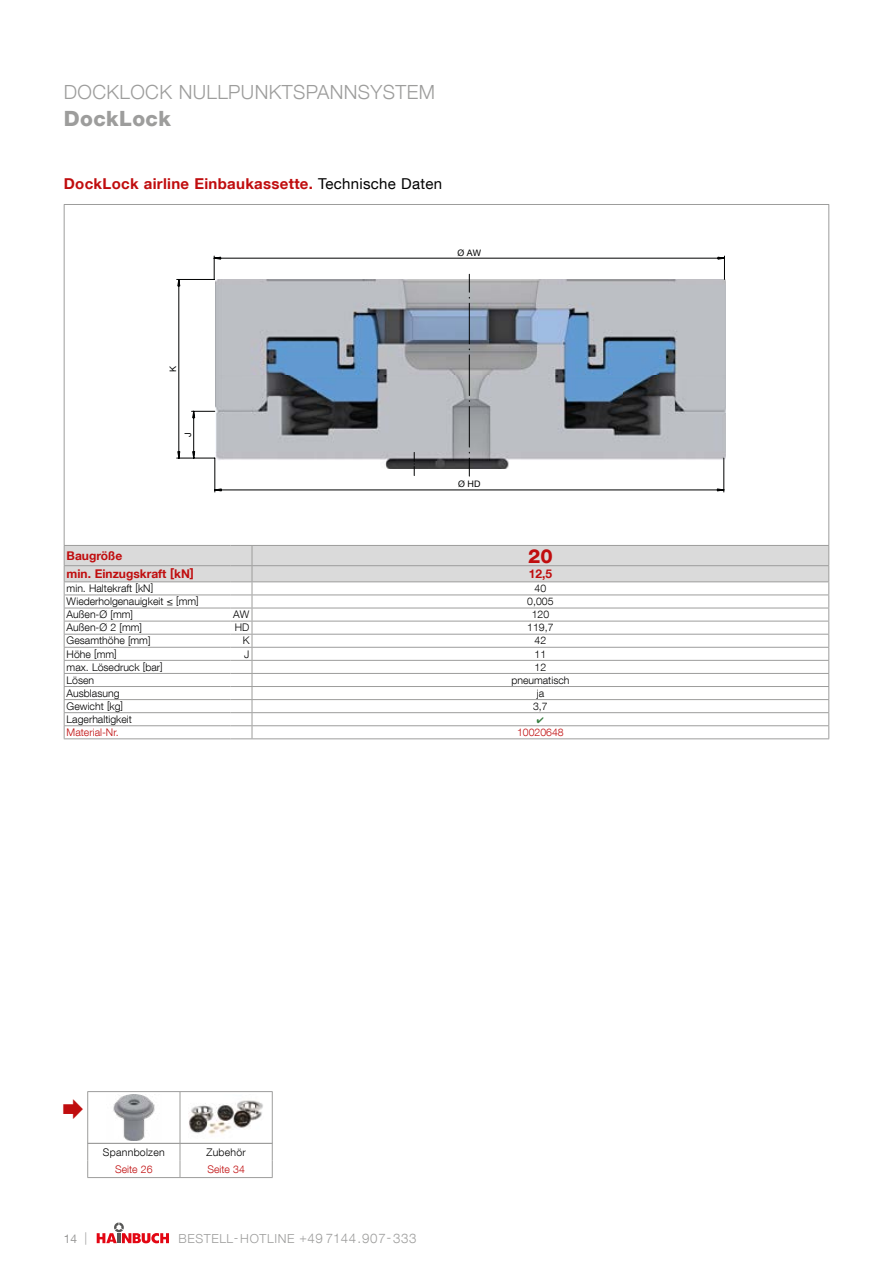
<style>
.page{position:relative;width:893px;height:1263px;background:#fff}
.page>*{position:absolute;margin:0;border:0;box-sizing:border-box;transform-origin:0 0}
.Kopf_Kapitel_Ebene_2{font:800 21px "Helvetica Neue LT Com";letter-spacing:.02em;color:#9d9d9c}
.Kopf_Kapitel_Ebene_2-2{font:300 19.5px "Helvetica Neue LT Com";letter-spacing:.02em;color:#9d9d9c}
._45light-7pt-schwarz{font:800 19.5px "Helvetica Neue LT Com";color:#c00d0e}
._75bold-10pt-rot-li{font:700 15px "Helvetica Neue LT Com";letter-spacing:.02em;color:#c00d0e}
.t1{font:300 12.45px "Helvetica Neue LT Com";letter-spacing:.05em;color:#9d9d9c}
._45light-7pt-schwarz-2{font:700 12px "Helvetica Neue LT Com";color:#c00d0e}
.t2{font:12px "Helvetica Neue LT Com";color:#9d9d9c}
._45light-7pt-schwarz-3{font:300 10.5px "Helvetica Neue LT Com";color:#000}
._45light-7pt-rot-mit{font:300 10.5px "Helvetica Neue LT Com";color:#c00d0e}
._45light-7pt-schwarz-4{font:300 10.5px "Helvetica Neue LT Com";letter-spacing:.025em;color:#000}
._45light-7pt-rot-li{font:300 10.5px "Helvetica Neue LT Com";color:#c00d0e}
.Image{font:9px "Helvetica Neue LT Com";color:#010202}
.s1{font-weight:400;color:#000}
.s2{font-weight:300;font-size:12.45px}
.s3{font-size:13.2px}
</style>
<div class="page">
<svg style="left:97px;top:1222px;width:72px;height:21px"></svg>
<hr style="left:64px;top:205px;width:1px;height:340px;background:#9d9d9c">
<hr style="left:828px;top:205px;width:1px;height:340px;background:#9d9d9c">
<hr style="left:64px;top:204px;width:765px;height:1px;background:#9d9d9c">
<svg style="left:176px;top:255px;width:549px;height:238px"></svg>
<svg style="left:214px;top:257px;width:510px;height:2px"></svg>
<svg style="left:215px;top:489px;width:509px;height:2px"></svg>
<svg style="left:178px;top:279px;width:17px;height:179px"></svg>
<svg style="left:469px;top:274px;width:1px;height:202px"></svg>
<svg style="left:414px;top:452px;width:1px;height:24px"></svg>
<hr style="left:87px;top:1092px;width:1px;height:51px;background:#9d9d9c">
<hr style="left:180px;top:1092px;width:1px;height:51px;background:#9d9d9c">
<hr style="left:272px;top:1092px;width:1px;height:51px;background:#9d9d9c">
<hr style="left:87px;top:1091px;width:93px;height:1px;background:#9d9d9c">
<hr style="left:180px;top:1091px;width:93px;height:1px;background:#9d9d9c">
<img style="left:113px;top:1094px;width:42px;height:47px">
<img style="left:188px;top:1100px;width:75px;height:35px">
<svg style="left:87px;top:1144px;width:1px;height:33px"></svg>
<svg style="left:180px;top:1144px;width:1px;height:33px"></svg>
<svg style="left:272px;top:1144px;width:1px;height:33px"></svg>
<hr style="left:87px;top:1143px;width:93px;height:1px;background:#9d9d9c">
<hr style="left:180px;top:1143px;width:93px;height:1px;background:#9d9d9c">
<hr style="left:87px;top:1177px;width:93px;height:1px;background:#9d9d9c">
<hr style="left:180px;top:1177px;width:93px;height:1px;background:#9d9d9c">
<svg style="left:64px;top:545px;width:765px;height:194px"></svg>
<p class="Kopf_Kapitel_Ebene_2-2" style="left:64px;top:80px;width:373px">DOCKLOCK NULLPUNKTSPANNSYSTEM</p>
<p class="Kopf_Kapitel_Ebene_2" style="left:64px;top:106px;width:109px">DockLock</p>
<p class="_75bold-10pt-rot-li" style="left:64px;top:174px;width:380px">DockLock airline Einbaukassette. <span class="s1">Technische Daten</span></p>
<p class="Image" style="left:458px;top:247px;width:25px">Ø AW</p>
<p class="Image" style="left:167px;top:372px;width:8px;rotate:-90deg">K</p>
<p class="Image" style="left:182px;top:437px;width:6px;rotate:-90deg">J</p>
<p class="Image" style="left:458px;top:479px;width:24px">Ø HD</p>
<p class="_45light-7pt-schwarz-2" style="left:67px;top:548px;width:57px">Baugröße</p>
<p class="_45light-7pt-schwarz" style="left:528px;top:544px;width:26px">20</p>
<p class="_45light-7pt-schwarz-2" style="left:67px;top:566px;width:129px">min. Einzugskraft [kN]</p>
<p class="_45light-7pt-schwarz-2" style="left:529px;top:566px;width:25px">12,5</p>
<p class="_45light-7pt-schwarz-3" style="left:67px;top:582px;width:88px">min. Haltekraft [kN]</p>
<p class="_45light-7pt-schwarz-3" style="left:535px;top:582px;width:13px">40</p>
<p class="_45light-7pt-schwarz-3" style="left:67px;top:595px;width:134px">Wiederholgenauigkeit ≤ [mm]</p>
<p class="_45light-7pt-schwarz-3" style="left:527px;top:595px;width:28px">0,005</p>
<p class="_45light-7pt-schwarz-3" style="left:67px;top:608px;width:68px">Außen-Ø [mm]</p>
<p class="_45light-7pt-schwarz-3" style="left:233px;top:608px;width:18px">AW</p>
<p class="_45light-7pt-schwarz-3" style="left:532px;top:608px;width:19px">120</p>
<p class="_45light-7pt-schwarz-3" style="left:67px;top:621px;width:77px">Außen-Ø 2 [mm]</p>
<p class="_45light-7pt-schwarz-3" style="left:235px;top:621px;width:16px">HD</p>
<p class="_45light-7pt-schwarz-3" style="left:527px;top:621px;width:28px">119,7</p>
<p class="_45light-7pt-schwarz-3" style="left:67px;top:634px;width:85px">Gesamthöhe [mm]</p>
<p class="_45light-7pt-schwarz-3" style="left:243px;top:634px;width:8px">K</p>
<p class="_45light-7pt-schwarz-3" style="left:535px;top:634px;width:13px">42</p>
<p class="_45light-7pt-schwarz-3" style="left:67px;top:647px;width:52px">Höhe [mm]</p>
<p class="_45light-7pt-schwarz-3" style="left:244px;top:647px;width:7px">J</p>
<p class="_45light-7pt-schwarz-3" style="left:535px;top:647px;width:13px">11</p>
<p class="_45light-7pt-schwarz-3" style="left:67px;top:660px;width:98px">max. Lösedruck [bar]</p>
<p class="_45light-7pt-schwarz-3" style="left:535px;top:660px;width:13px">12</p>
<p class="_45light-7pt-schwarz-3" style="left:67px;top:673px;width:29px">Lösen</p>
<p class="_45light-7pt-schwarz-3" style="left:511px;top:673px;width:60px">pneumatisch</p>
<p class="_45light-7pt-schwarz-3" style="left:67px;top:687px;width:54px">Ausblasung</p>
<p class="_45light-7pt-schwarz-3" style="left:537px;top:687px;width:9px">ja</p>
<p class="_45light-7pt-schwarz-3" style="left:67px;top:700px;width:58px">Gewicht [kg]</p>
<p class="_45light-7pt-schwarz-3" style="left:533px;top:700px;width:16px">3,7</p>
<p class="_45light-7pt-schwarz-3" style="left:67px;top:713px;width:67px">Lagerhaltigkeit</p>
<p class="_45light-7pt-rot-li" style="left:67px;top:726px;width:53px">Material-Nr.</p>
<p class="_45light-7pt-rot-mit" style="left:517px;top:726px;width:48px">10020648</p>
<p class="_45light-7pt-schwarz-4" style="left:103px;top:1145px;width:63px">Spannbolzen</p>
<p class="_45light-7pt-schwarz-4" style="left:206px;top:1145px;width:41px">Zubehör</p>
<p class="_45light-7pt-rot-mit" style="left:115px;top:1163px;width:39px">Seite 26</p>
<p class="_45light-7pt-rot-mit" style="left:207px;top:1163px;width:39px">Seite 34</p>
<p class="t2" style="left:64px;top:1231px;width:25px">14 <span class="s2">|</span></p>
<p class="t1" style="left:178px;top:1230px;width:240px">BESTELL-HOTLINE +<span class="s3">49 7144.907-333</span></p>
</div>
